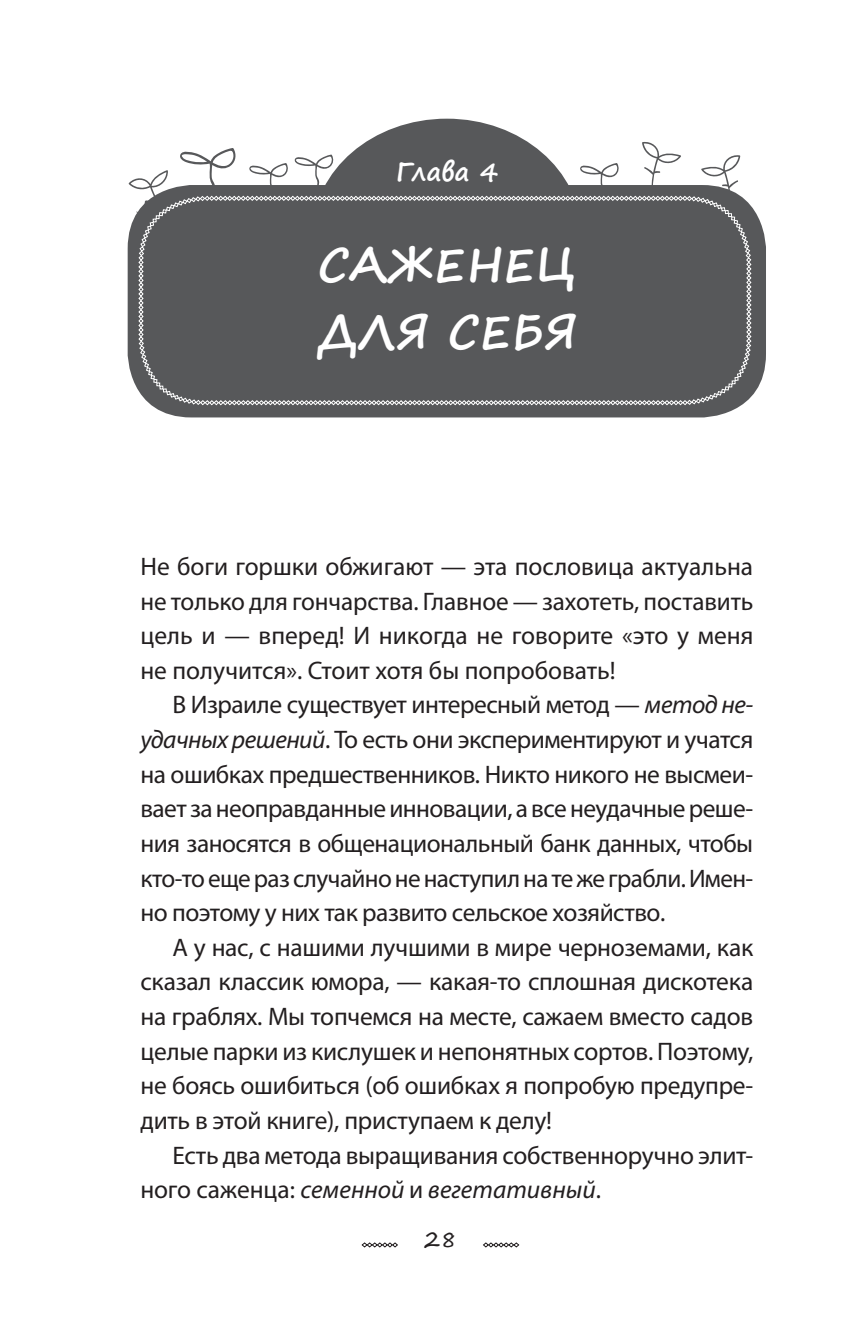
<style>
.page{position:relative;width:849px;height:1340px;background:#fff}
.page>*{position:absolute;margin:0;border:0;box-sizing:border-box;transform-origin:0 0}
.t1{font:700 45px/67.5px "Segoe Print";color:#fff}
.t2{font:700 25.65px "Segoe Print";color:#fff}
.t3{font:25.43px/34.6px "Myriad Pro";letter-spacing:-.01em;color:#231f20;text-align:justify}
.t4{font:22.5px "Segoe Print";color:#231f20}
.s1{font-style:italic}
</style>
<div class="page">
<div style="left:128px;top:185px;width:637px;height:232px;background:#57585a;border-radius:64px"></div>
<svg style="left:127px;top:122px;width:624px;height:283px"></svg>
<svg style="left:361px;top:1242px;width:37px;height:5px"></svg>
<svg style="left:483px;top:1242px;width:36px;height:5px"></svg>
<p class="t2" style="left:395px;top:149px;width:104px">Глава 4</p>
<h1 class="t1" style="left:316px;top:229px;width:263px">Саженец для себя</h1>
<p class="t3" style="left:140px;top:548px;width:614px">Не боги горшки обжигают — эта пословица актуальна не только для гончарства. Главное — захотеть, поставить цель и — вперед! И никогда не говорите «это у меня не получится». Стоит хотя бы попробовать!</p>
<p class="t3" style="left:140px;top:687px;width:614px;text-indent:32px">В Израиле существует интересный метод — <span class="s1">метод не&shy;удачных решений</span>. То есть они экспериментируют и учатся на ошибках предшественников. Никто никого не высмеи&shy;вает за неоправданные инновации, а все неудачные реше&shy;ния заносятся в общенациональный банк данных, чтобы кто-то еще раз случайно не наступил на те же грабли. Имен&shy;но поэтому у них так развито сельское хозяйство.</p>
<p class="t3" style="left:140px;top:929px;width:614px;text-indent:32px">А у нас, с нашими лучшими в мире черноземами, как сказал классик юмора, — какая-то сплошная дискотека на граблях. Мы топчемся на месте, сажаем вместо садов целые парки из кислушек и непонятных сортов. Поэтому, не боясь ошибиться (об ошибках я попробую предупре&shy;дить в этой книге), приступаем к делу!</p>
<p class="t3" style="left:140px;top:1137px;width:614px;text-indent:32px">Есть два метода выращивания собственноручно элит&shy;ного саженца: <span class="s1">семенной</span> и <span class="s1">вегетативный</span>.</p>
<p class="t4" style="left:424px;top:1219px;width:34px">28</p>
</div>
